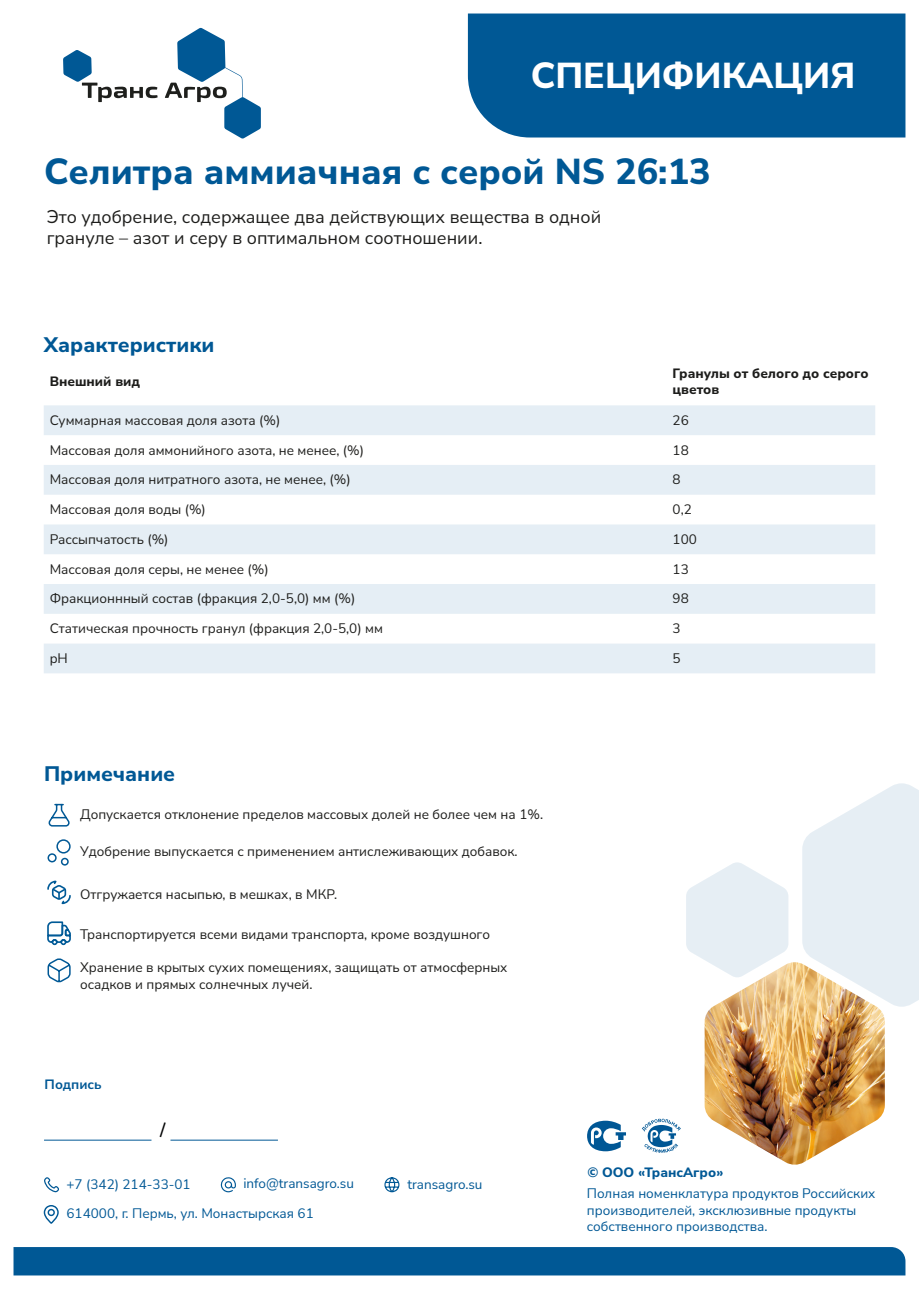
<style>
.page{position:relative;width:919px;height:1289px;background:#fff}
.page>*{position:absolute;margin:0;border:0;box-sizing:border-box;transform-origin:0 0}
.t1{font:800 36px "Nunito Sans";color:#005895}
.t2{font:800 36px "Nunito Sans";color:#fff}
.t3{font:800 21px "Nunito Sans";color:#005895}
.t4{font:18px/21px "Nunito Sans";color:#1d1d1b}
.t5{font:600 18px "Nunito Sans";color:#020304}
.t6{font:13.5px "Nunito Sans";color:#1d1d1b}
.t7{font:13.5px "Nunito Sans";color:#005895}
.t8{font:800 13.5px/16.5px "Nunito Sans";color:#1d1d1b}
.t9{font:800 13.5px "Nunito Sans";color:#005895}
.t10{font:700 13.5px "Nunito Sans";color:#005895}
</style>
<div class="page">
<img style="left:704px;top:962px;width:180px;height:203px">
<svg style="left:802px;top:783px;width:116px;height:223px;background:#e9edee"></svg>
<svg style="left:686px;top:862px;width:102px;height:115px"></svg>
<svg style="left:63px;top:50px;width:95px;height:52px"></svg>
<svg style="left:165px;top:28px;width:96px;height:110px"></svg>
<div style="left:468px;top:14px;width:437px;height:123px;background:#005895"></div>
<div style="left:14px;top:1247px;width:891px;height:28px;background:#005895"></div>
<hr style="left:170px;top:1139px;width:108px;height:1px;background:#005895">
<hr style="left:44px;top:1139px;width:107px;height:1px;background:#005895">
<svg style="left:44px;top:1177px;width:15px;height:16px"></svg>
<svg style="left:43px;top:1205px;width:16px;height:19px"></svg>
<svg style="left:220px;top:1177px;width:16px;height:15px"></svg>
<svg style="left:384px;top:1177px;width:16px;height:16px"></svg>
<svg style="left:587px;top:1120px;width:39px;height:31px"></svg>
<svg style="left:642px;top:1118px;width:38px;height:34px"></svg>
<svg style="left:44px;top:405px;width:831px;height:268px;fill:#e5eef5"></svg>
<svg style="left:48px;top:803px;width:22px;height:24px"></svg>
<svg style="left:47px;top:839px;width:24px;height:27px"></svg>
<svg style="left:47px;top:958px;width:24px;height:25px"></svg>
<svg style="left:47px;top:880px;width:24px;height:25px"></svg>
<svg style="left:47px;top:921px;width:24px;height:24px"></svg>
<p class="t2" style="left:530px;top:50px;width:326px">СПЕЦИФИКАЦИЯ</p>
<p class="t1" style="left:44px;top:146px;width:668px">Селитра аммиачная с серой NS 26:13</p>
<p class="t4" style="left:47px;top:206px;width:556px">Это удобрение, содержащее два действующих вещества в одной грануле – азот и серу в оптимальном соотношении.</p>
<p class="t3" style="left:44px;top:330px;width:172px">Характеристики</p>
<p class="t8" style="left:50px;top:372px;width:92px">Внешний вид</p>
<p class="t8" style="left:672px;top:364px;width:197px">Гранулы от белого до серого цветов</p>
<p class="t6" style="left:50px;top:411px;width:232px">Суммарная массовая доля азота (%)</p>
<p class="t6" style="left:672px;top:411px;width:18px">26</p>
<p class="t6" style="left:50px;top:440px;width:316px">Массовая доля аммонийного азота, не менее, (%)</p>
<p class="t6" style="left:672px;top:440px;width:18px">18</p>
<p class="t6" style="left:50px;top:470px;width:302px">Массовая доля нитратного азота, не менее, (%)</p>
<p class="t6" style="left:672px;top:470px;width:10px">8</p>
<p class="t6" style="left:50px;top:500px;width:158px">Массовая доля воды (%)</p>
<p class="t6" style="left:672px;top:500px;width:21px">0,2</p>
<p class="t6" style="left:50px;top:530px;width:120px">Рассыпчатость (%)</p>
<p class="t6" style="left:672px;top:530px;width:26px">100</p>
<p class="t6" style="left:50px;top:559px;width:220px">Массовая доля серы, не менее (%)</p>
<p class="t6" style="left:672px;top:559px;width:18px">13</p>
<p class="t6" style="left:50px;top:589px;width:307px">Фракционнный состав (фракция 2,0-5,0) мм (%)</p>
<p class="t6" style="left:672px;top:589px;width:18px">98</p>
<p class="t6" style="left:50px;top:619px;width:335px">Статическая прочность гранул (фракция 2,0-5,0) мм</p>
<p class="t6" style="left:672px;top:619px;width:10px">3</p>
<p class="t6" style="left:50px;top:649px;width:20px">pH</p>
<p class="t6" style="left:672px;top:649px;width:10px">5</p>
<p class="t3" style="left:44px;top:759px;width:133px">Примечание</p>
<p class="t6" style="left:80px;top:804px;width:464px">Допускается отклонение пределов массовых долей не более чем на 1%.</p>
<p class="t6" style="left:80px;top:842px;width:439px">Удобрение выпускается с применением антислеживающих добавок.</p>
<p class="t6" style="left:80px;top:885px;width:258px">Отгружается насыпью, в мешках, в МКР.</p>
<p class="t6" style="left:80px;top:925px;width:411px">Транспортируется всеми видами транспорта, кроме воздушного</p>
<p class="t6" style="left:80px;top:957px;width:429px">Хранение в крытых сухих помещениях, защищать от атмосферных</p>
<p class="t6" style="left:80px;top:974px;width:234px">осадков и прямых солнечных лучей.</p>
<p class="t10" style="left:45px;top:1074px;width:59px">Подпись</p>
<h3 class="t5" style="left:160px;top:1117px;width:7px">/</h3>
<p class="t7" style="left:66px;top:1174px;width:126px">+7 (342) 214-33-01</p>
<p class="t7" style="left:243px;top:1174px;width:112px">info@transagro.su</p>
<p class="t7" style="left:407px;top:1174px;width:77px">transagro.su</p>
<p class="t7" style="left:66px;top:1204px;width:249px">614000, г. Пермь, ул. Монастырская 61</p>
<p class="t9" style="left:587px;top:1163px;width:138px">© ООО «ТрансАгро»</p>
<p class="t7" style="left:587px;top:1183px;width:290px">Полная номенклатура продуктов Российских</p>
<p class="t7" style="left:587px;top:1200px;width:271px">производителей, эксклюзивные продукты</p>
<p class="t7" style="left:587px;top:1216px;width:182px">собственного производства.</p>
</div>
